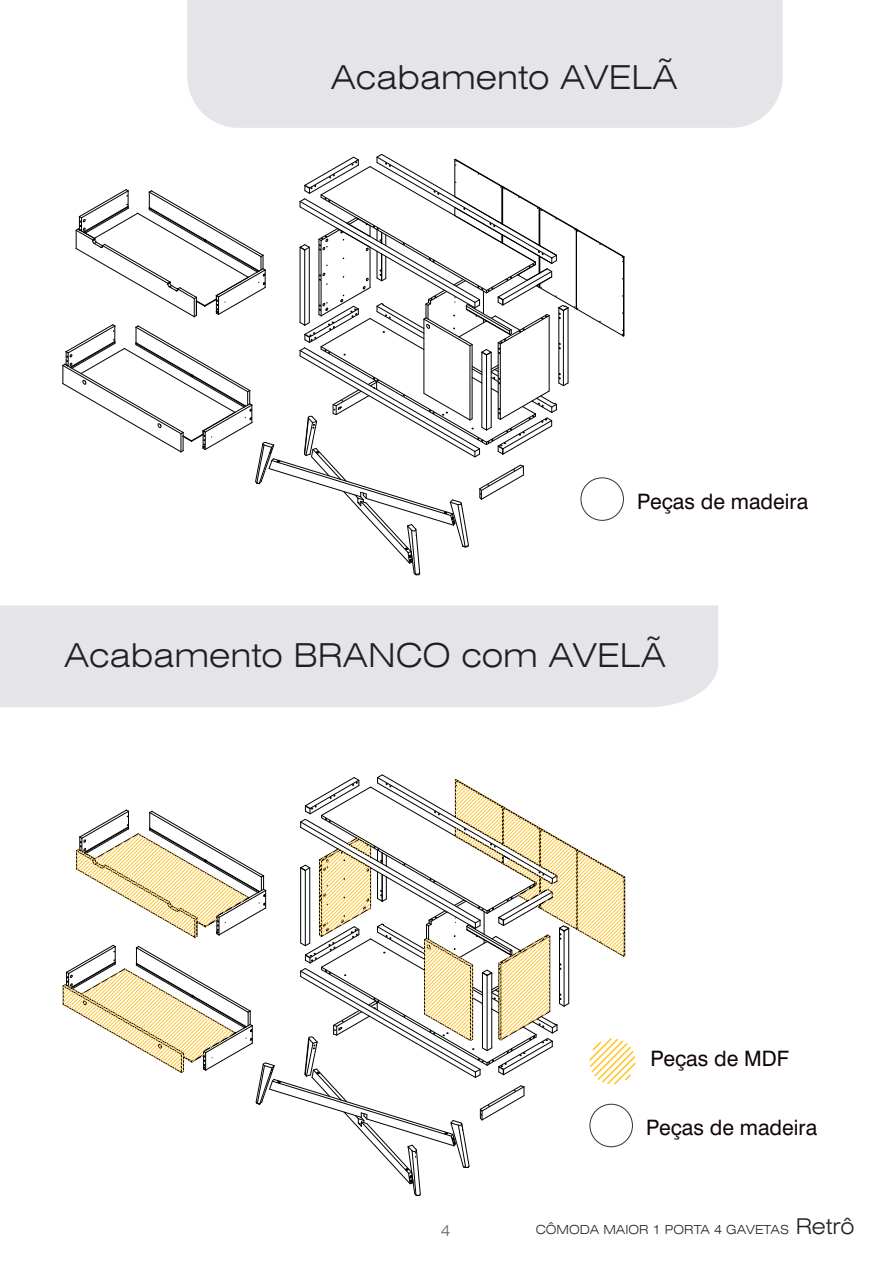
<style>
.page{position:relative;width:893px;height:1263px;background:#fff}
.page>*{position:absolute;margin:0;border:0;box-sizing:border-box;transform-origin:0 0}
.t1{font:300 expanded 33px "Swiss 721 BT";color:#231f20}
.t2{font:21.3px "Swiss 721 BT";color:#120506}
.t3{font:300 expanded 15px "Swiss 721 BT";color:#636466}
.t4{font:300 expanded 12.45px "Swiss 721 BT";color:#231f20}
.s1{font-size:21.75px}
</style>
<div class="page">
<div style="left:187px;top:0;width:596px;height:128px;background:#e5e5e9"></div>
<div style="left:0;top:605px;width:718px;height:102px;background:#e5e5e9"></div>
<svg style="left:62px;top:154px;width:563px;height:421px"></svg>
<svg style="left:62px;top:774px;width:574px;height:422px"></svg>
<p class="t1" style="left:331px;top:63px;width:348px">Acabamento AVELÃ</p>
<p class="t2" style="left:637px;top:493px;width:173px">Peças de madeira</p>
<p class="t1" style="left:64px;top:642px;width:603px">Acabamento BRANCO com AVELÃ</p>
<p class="t2" style="left:650px;top:1050px;width:140px">Peças de MDF</p>
<p class="t3" style="left:441px;top:1224px;width:11px">4</p>
<p class="t2" style="left:646px;top:1119px;width:173px">Peças de madeira</p>
<p class="t4" style="left:536px;top:1224px;width:320px">CÔMODA MAIOR 1 PORTA 4 GAVETAS <span class="s1">Retrô</span></p>
</div>
